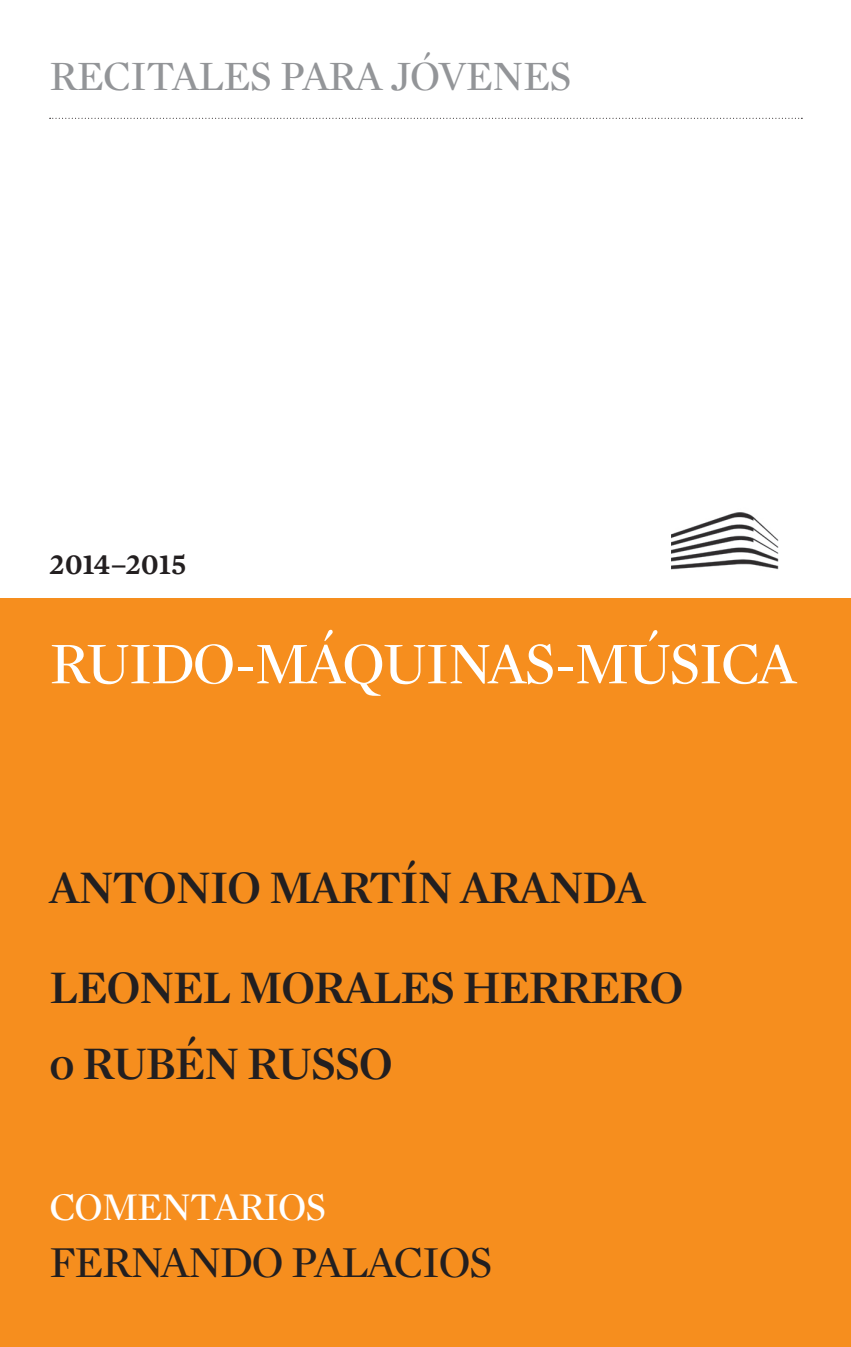
<style>
.page{position:relative;width:851px;height:1347px;background:#fff}
.page>*{position:absolute;margin:0;border:0;box-sizing:border-box;transform-origin:0 0}
.t1{font:60px "Mercury Display";letter-spacing:-.03em;color:#fff}
.t2{font:600 47.5px "Mercury Display";letter-spacing:-.03em;color:#231f20}
.t3{font:45px "Mercury Display";letter-spacing:-.03em;color:#231f20}
.t4{font:42.5px "Mercury Display";letter-spacing:-.02em;color:#939598}
.t5{font:40px "Mercury Display";letter-spacing:-.03em;color:#fff}
.t6{font:600 30px "Mercury Text G1";color:#231f20}
</style>
<div class="page">
<div style="left:0;top:599px;width:850px;height:747px;background:#f68e1e"></div>
<svg style="left:50px;top:118px;width:752px;height:1px"></svg>
<img style="left:671px;top:512px;width:107px;height:58px">
<p class="t4" style="left:50px;top:47px;width:523px">RECITALES PARA JÓVENES</p>
<p class="t6" style="left:50px;top:542px;width:138px">2014–2015</p>
<p class="t1" style="left:50px;top:622px;width:748px">RUIDO-MÁQUINAS-MÚSICA</p>
<p class="t2" style="left:50px;top:853px;width:597px">ANTONIO MARTÍN ARANDA</p>
<p class="t2" style="left:50px;top:953px;width:635px">LEONEL MORALES HERRERO</p>
<p class="t2" style="left:50px;top:1029px;width:345px">o RUBÉN RUSSO</p>
<p class="t5" style="left:50px;top:1179px;width:278px">COMENTARIOS</p>
<p class="t3" style="left:50px;top:1231px;width:444px">FERNANDO PALACIOS</p>
</div>
